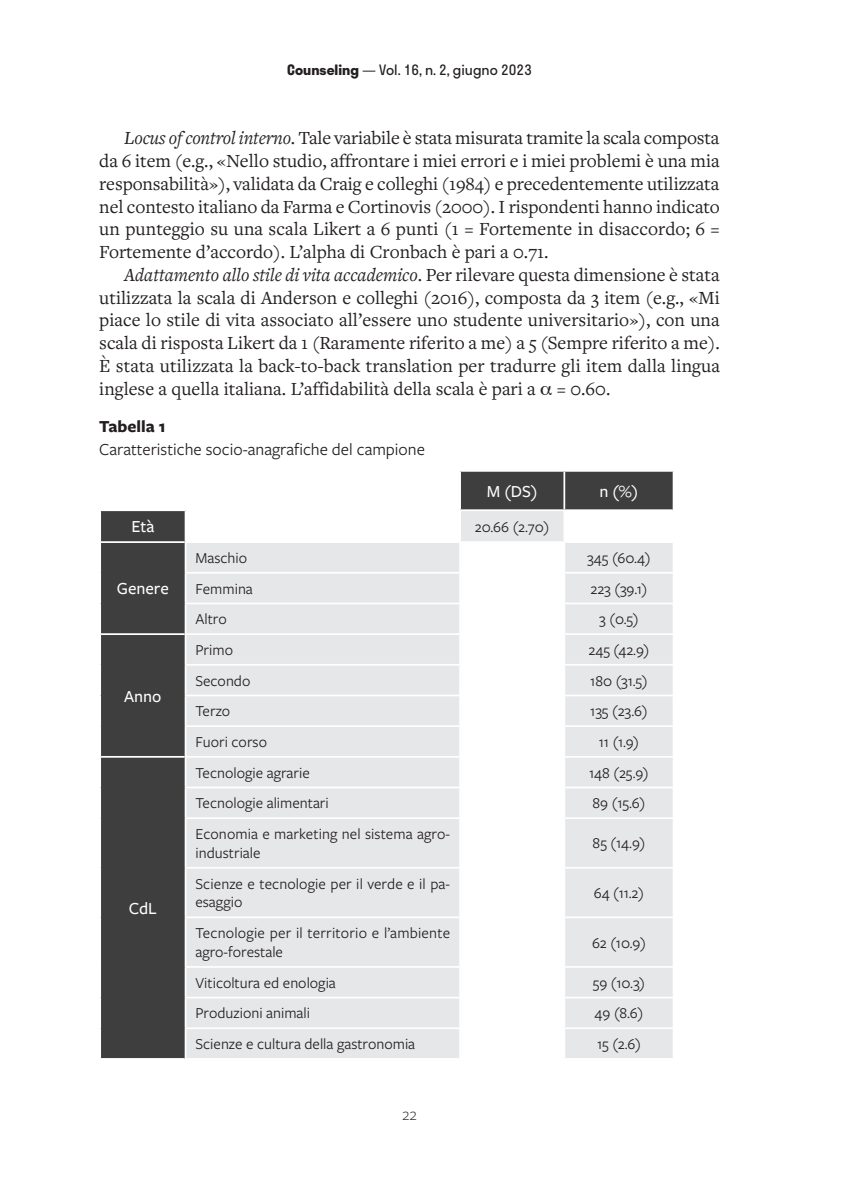
<style>
.page{position:relative;width:844px;height:1191px;background:#fff}
.page>*{position:absolute;margin:0;border:0;box-sizing:border-box;transform-origin:0 0}
.t1{font:19.25px/22.8px "Freight Text Pro";color:#231f20;text-align:justify}
.t2{font:17.5px "Freight Sans Pro";color:#231f20}
.t3{font:500 17.5px "Freight Sans Pro";color:#fff}
.t4{font:700 17.5px "Freight Sans Pro";color:#231f20}
.t5{font:300 17.5px "Freight Sans Pro";color:#231f20}
.t6{font:15.75px/18.9px "Freight Sans Pro";color:#231f20}
.t7{font:14px "Stratos";color:#231f20}
.s1{font-weight:700}
.s2{font-style:italic}
</style>
<div class="page">
<svg style="left:101px;top:472px;width:571px;height:586px;fill:#3e3e3f"></svg>
<svg style="left:186px;top:511px;width:486px;height:547px;fill:#e6e7e9"></svg>
<hr style="left:563px;top:472px;width:2px;height:37px;background:#fff">
<hr style="left:185px;top:572px;width:275px;height:1px;background:#fff">
<hr style="left:460px;top:572px;width:104px;height:1px;background:#fff">
<hr style="left:564px;top:572px;width:110px;height:1px;background:#fff">
<hr style="left:185px;top:602px;width:275px;height:2px;background:#fff">
<hr style="left:460px;top:602px;width:104px;height:2px;background:#fff">
<hr style="left:564px;top:602px;width:110px;height:2px;background:#fff">
<hr style="left:185px;top:633px;width:275px;height:2px;background:#fff">
<hr style="left:460px;top:633px;width:104px;height:2px;background:#fff">
<hr style="left:564px;top:633px;width:110px;height:2px;background:#fff">
<hr style="left:185px;top:664px;width:275px;height:1px;background:#fff">
<hr style="left:460px;top:664px;width:104px;height:1px;background:#fff">
<hr style="left:564px;top:664px;width:110px;height:1px;background:#fff">
<hr style="left:564px;top:694px;width:110px;height:2px;background:#fff">
<hr style="left:185px;top:786px;width:275px;height:2px;background:#fff">
<hr style="left:460px;top:786px;width:104px;height:2px;background:#fff">
<hr style="left:564px;top:786px;width:110px;height:2px;background:#fff">
<hr style="left:185px;top:817px;width:275px;height:2px;background:#fff">
<hr style="left:460px;top:817px;width:104px;height:2px;background:#fff">
<hr style="left:564px;top:817px;width:110px;height:2px;background:#fff">
<hr style="left:185px;top:867px;width:275px;height:1px;background:#fff">
<hr style="left:460px;top:867px;width:104px;height:1px;background:#fff">
<hr style="left:564px;top:867px;width:110px;height:1px;background:#fff">
<hr style="left:185px;top:916px;width:275px;height:2px;background:#fff">
<hr style="left:460px;top:916px;width:104px;height:2px;background:#fff">
<hr style="left:564px;top:916px;width:110px;height:2px;background:#fff">
<hr style="left:185px;top:966px;width:275px;height:1px;background:#fff">
<hr style="left:460px;top:966px;width:104px;height:1px;background:#fff">
<hr style="left:564px;top:966px;width:110px;height:1px;background:#fff">
<hr style="left:185px;top:996px;width:275px;height:2px;background:#fff">
<hr style="left:460px;top:996px;width:104px;height:2px;background:#fff">
<hr style="left:564px;top:996px;width:110px;height:2px;background:#fff">
<hr style="left:185px;top:1027px;width:275px;height:2px;background:#fff">
<hr style="left:460px;top:1027px;width:104px;height:2px;background:#fff">
<hr style="left:564px;top:1027px;width:110px;height:2px;background:#fff">
<hr style="left:101px;top:541px;width:84px;height:2px;background:#fff">
<hr style="left:101px;top:633px;width:84px;height:2px;background:#fff">
<hr style="left:185px;top:472px;width:1px;height:37px;background:#fff">
<hr style="left:185px;top:694px;width:275px;height:2px;background:#fff">
<hr style="left:185px;top:725px;width:275px;height:2px;background:#fff">
<hr style="left:460px;top:694px;width:104px;height:2px;background:#fff">
<hr style="left:460px;top:725px;width:104px;height:2px;background:#fff">
<hr style="left:185px;top:756px;width:275px;height:1px;background:#fff">
<hr style="left:460px;top:756px;width:104px;height:1px;background:#fff">
<hr style="left:564px;top:725px;width:110px;height:2px;background:#fff">
<hr style="left:564px;top:756px;width:110px;height:1px;background:#fff">
<hr style="left:461px;top:509px;width:103px;height:2px;background:#fff">
<hr style="left:459px;top:472px;width:2px;height:37px;background:#fff">
<hr style="left:99px;top:509px;width:86px;height:2px;background:#fff">
<hr style="left:185px;top:509px;width:276px;height:2px;background:#fff">
<hr style="left:185px;top:511px;width:1px;height:30px;background:#fff">
<hr style="left:459px;top:511px;width:2px;height:30px;background:#fff">
<hr style="left:185px;top:541px;width:275px;height:2px;background:#fff">
<hr style="left:101px;top:756px;width:84px;height:1px;background:#fff">
<svg style="left:185px;top:543px;width:1px;height:274px"></svg>
<hr style="left:185px;top:819px;width:1px;height:48px;background:#fff">
<hr style="left:185px;top:868px;width:1px;height:48px;background:#fff">
<hr style="left:185px;top:918px;width:1px;height:48px;background:#fff">
<svg style="left:185px;top:967px;width:1px;height:91px"></svg>
<hr style="left:564px;top:509px;width:108px;height:2px;background:#fff">
<hr style="left:563px;top:511px;width:2px;height:30px;background:#fff">
<hr style="left:564px;top:541px;width:110px;height:2px;background:#fff">
<hr style="left:460px;top:541px;width:104px;height:2px;background:#fff">
<hr style="left:459px;top:543px;width:2px;height:29px;background:#fff">
<hr style="left:563px;top:543px;width:2px;height:29px;background:#fff">
<hr style="left:459px;top:573px;width:2px;height:29px;background:#fff">
<hr style="left:563px;top:573px;width:2px;height:29px;background:#fff">
<hr style="left:459px;top:604px;width:2px;height:29px;background:#fff">
<hr style="left:563px;top:604px;width:2px;height:29px;background:#fff">
<hr style="left:459px;top:635px;width:2px;height:29px;background:#fff">
<hr style="left:563px;top:635px;width:2px;height:29px;background:#fff">
<hr style="left:459px;top:665px;width:2px;height:29px;background:#fff">
<hr style="left:563px;top:665px;width:2px;height:29px;background:#fff">
<hr style="left:459px;top:696px;width:2px;height:29px;background:#fff">
<hr style="left:563px;top:696px;width:2px;height:29px;background:#fff">
<hr style="left:459px;top:727px;width:2px;height:29px;background:#fff">
<hr style="left:563px;top:727px;width:2px;height:29px;background:#fff">
<hr style="left:459px;top:757px;width:2px;height:29px;background:#fff">
<hr style="left:563px;top:757px;width:2px;height:29px;background:#fff">
<hr style="left:459px;top:788px;width:2px;height:29px;background:#fff">
<hr style="left:563px;top:788px;width:2px;height:29px;background:#fff">
<hr style="left:459px;top:819px;width:2px;height:48px;background:#fff">
<hr style="left:563px;top:819px;width:2px;height:48px;background:#fff">
<hr style="left:459px;top:868px;width:2px;height:48px;background:#fff">
<hr style="left:563px;top:868px;width:2px;height:48px;background:#fff">
<hr style="left:459px;top:918px;width:2px;height:48px;background:#fff">
<hr style="left:563px;top:918px;width:2px;height:48px;background:#fff">
<hr style="left:459px;top:967px;width:2px;height:29px;background:#fff">
<hr style="left:563px;top:967px;width:2px;height:29px;background:#fff">
<hr style="left:459px;top:998px;width:2px;height:29px;background:#fff">
<hr style="left:563px;top:998px;width:2px;height:29px;background:#fff">
<hr style="left:459px;top:1029px;width:2px;height:29px;background:#fff">
<hr style="left:563px;top:1029px;width:2px;height:29px;background:#fff">
<p class="t7" style="left:287px;top:58px;width:246px"><span class="s1">Counseling</span> — Vol. 16, n. 2, giugno 2023</p>
<p class="t1" style="left:99px;top:126px;width:622px;text-indent:25px"><span class="s2">Locus of control interno</span>. Tale variabile è stata misurata tramite la scala composta da 6 item (e.g., «Nello studio, affrontare i miei errori e i miei problemi è una mia responsabilità»), validata da Craig e colleghi (1984) e precedentemente utilizzata nel contesto italiano da Farma e Cortinovis (2000). I rispondenti hanno indicato un punteggio su una scala Likert a 6 punti (1 = Fortemente in disaccordo; 6 = Fortemente d’accordo). L’alpha di Cronbach è pari a 0.71.</p>
<p class="t1" style="left:99px;top:263px;width:622px;text-indent:25px"><span class="s2">Adattamento allo stile di vita accademico</span>. Per rilevare questa dimensione è stata utilizzata la scala di Anderson e colleghi (2016), composta da 3 item (e.g., «Mi piace lo stile di vita associato all’essere uno studente universitario»), con una scala di risposta Likert da 1 (Raramente riferito a me) a 5 (Sempre riferito a me).<br>È stata utilizzata la back-to-back translation per tradurre gli item dalla lingua inglese a quella italiana. L’affidabilità della scala è pari a = 0.60.</p>
<p class="t4" style="left:99px;top:414px;width:68px">Tabella 1</p>
<p class="t2" style="left:99px;top:438px;width:327px">Caratteristiche socio-anagrafiche del campione</p>
<p class="t3" style="left:487px;top:479px;width:52px">M (DS)</p>
<p class="t3" style="left:599px;top:479px;width:40px">n (%)</p>
<p class="t3" style="left:131px;top:515px;width:24px">Età</p>
<p class="t6" style="left:475px;top:516px;width:76px">20.66 (2.70)</p>
<p class="t3" style="left:117px;top:576px;width:53px">Genere</p>
<p class="t3" style="left:124px;top:684px;width:39px">Anno</p>
<p class="t3" style="left:129px;top:896px;width:30px">CdL</p>
<p class="t6" style="left:195px;top:547px;width:53px">Maschio</p>
<p class="t6" style="left:587px;top:547px;width:65px">345 (60.4)</p>
<p class="t6" style="left:195px;top:578px;width:59px">Femmina</p>
<p class="t6" style="left:590px;top:578px;width:59px">223 (39.1)</p>
<p class="t6" style="left:195px;top:609px;width:33px">Altro</p>
<p class="t6" style="left:599px;top:609px;width:41px">3 (0.5)</p>
<p class="t6" style="left:195px;top:639px;width:39px">Primo</p>
<p class="t6" style="left:588px;top:639px;width:62px">245 (42.9)</p>
<p class="t6" style="left:195px;top:670px;width:56px">Secondo</p>
<p class="t6" style="left:590px;top:670px;width:59px">180 (31.5)</p>
<p class="t6" style="left:195px;top:701px;width:36px">Terzo</p>
<p class="t6" style="left:590px;top:701px;width:59px">135 (23.6)</p>
<p class="t6" style="left:195px;top:731px;width:73px">Fuori corso</p>
<p class="t6" style="left:598px;top:731px;width:42px">11 (1.9)</p>
<p class="t6" style="left:195px;top:762px;width:116px">Tecnologie agrarie</p>
<p class="t6" style="left:589px;top:762px;width:61px">148 (25.9)</p>
<p class="t6" style="left:195px;top:793px;width:135px">Tecnologie alimentari</p>
<p class="t6" style="left:592px;top:793px;width:54px">89 (15.6)</p>
<p class="t6" style="left:195px;top:823px;width:256px">Economia e marketing nel sistema agro&shy;industriale</p>
<p class="t6" style="left:592px;top:833px;width:54px">85 (14.9)</p>
<p class="t6" style="left:195px;top:873px;width:256px">Scienze e tecnologie per il verde e il pa&shy;esaggio</p>
<p class="t6" style="left:593px;top:882px;width:52px">64 (11.2)</p>
<p class="t6" style="left:195px;top:923px;width:256px">Tecnologie per il territorio e l’ambiente agro-forestale</p>
<p class="t6" style="left:592px;top:932px;width:55px">62 (10.9)</p>
<p class="t6" style="left:195px;top:972px;width:142px">Viticoltura ed enologia</p>
<p class="t6" style="left:592px;top:972px;width:54px">59 (10.3)</p>
<p class="t6" style="left:195px;top:1003px;width:116px">Produzioni animali</p>
<p class="t6" style="left:594px;top:1003px;width:50px">49 (8.6)</p>
<p class="t6" style="left:195px;top:1033px;width:221px">Scienze e cultura della gastronomia</p>
<p class="t6" style="left:597px;top:1033px;width:45px">15 (2.6)</p>
<p class="t5" style="left:402px;top:1102px;width:16px">22</p>
</div>
